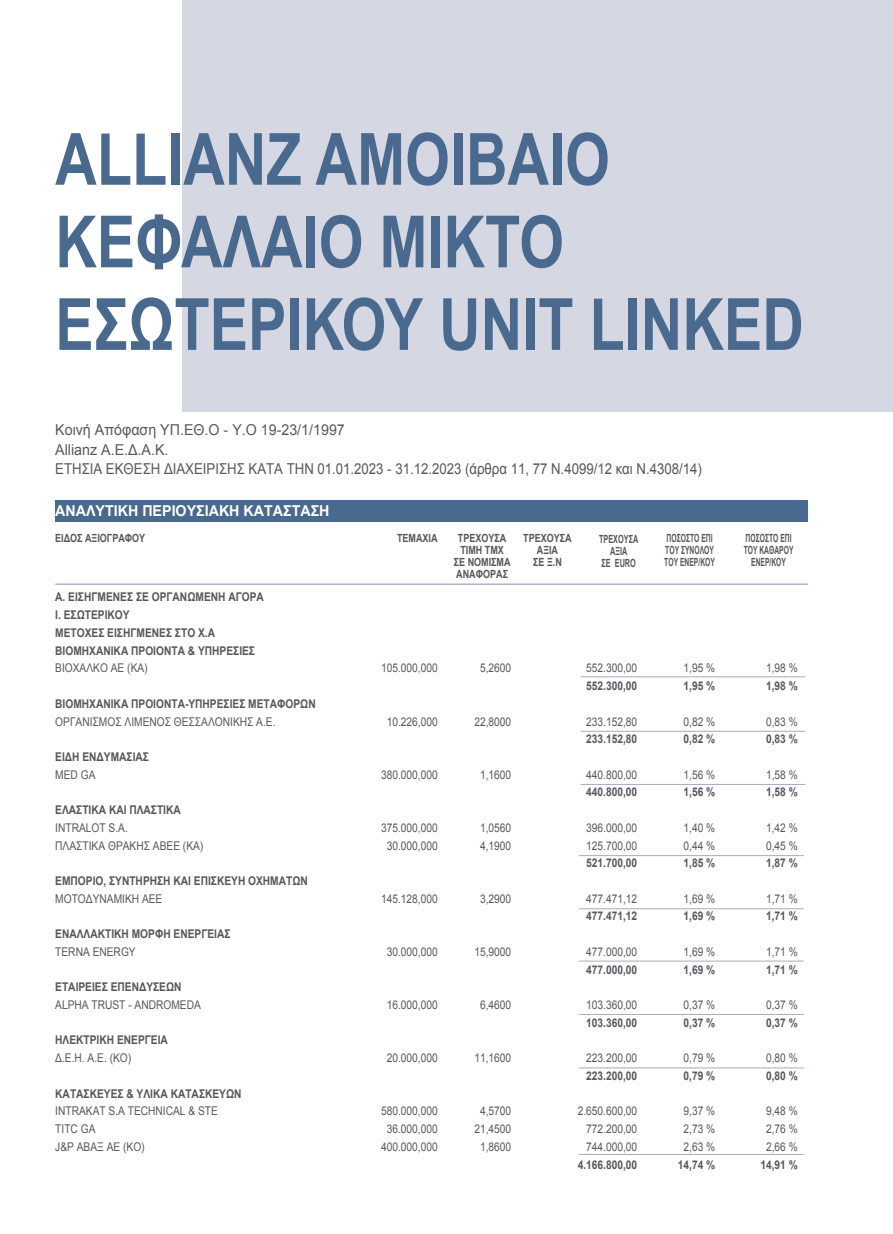
<style>
.page{position:relative;width:893px;height:1234px;background:#fff}
.page>*{position:absolute;margin:0;border:0;box-sizing:border-box;transform-origin:0 0}
.t1{font:700 72px/82.5px "Arial";color:#496a8e;scale:.8 1}
.t2{font:15px/19.5px "Arial";color:#57585a;scale:.95 1}
.t3{font:700 15px "Arial";color:#fff;scale:.95 1}
.t4{font:12px "Arial";color:#57585a;scale:.85 1}
.t5{font:700 12px/18px "Arial";color:#57585a;scale:.85 1}
.t6{font:700 11.25px/12px "Arial";color:#57585a;text-align:center;scale:.8 1}
.t7{font:700 11.25px/12px "Arial";color:#57585a;scale:.6 1}
.t8{font:700 11.25px "Arial";color:#57585a;scale:.65 1}
</style>
<div class="page">
<div style="left:183px;top:0;width:710px;height:411px;background:#d5d7e2"></div>
<div style="left:55px;top:500px;width:753px;height:21px;background:#496a8e"></div>
<hr style="left:55px;top:583px;width:753px;height:1px;background:#8c96b1">
<hr style="left:580px;top:784px;width:225px;height:1px;background:#a5acc1">
<hr style="left:580px;top:730px;width:225px;height:1px;background:#a5acc1">
<hr style="left:580px;top:676px;width:225px;height:1px;background:#a5acc1">
<hr style="left:579px;top:855px;width:225px;height:1px;background:#a5acc1">
<hr style="left:579px;top:908px;width:225px;height:1px;background:#a5acc1">
<hr style="left:579px;top:960px;width:225px;height:1px;background:#a5acc1">
<hr style="left:579px;top:1013px;width:225px;height:1px;background:#a5acc1">
<hr style="left:579px;top:1067px;width:225px;height:1px;background:#a5acc1">
<hr style="left:579px;top:1153px;width:225px;height:1px;background:#a5acc1">
<p class="t1" style="left:55px;top:121px;width:937px">ALLIANZ AMOIBAIO<br>ΚΕΦΑΛΑΙΟ ΜΙΚΤΟ<br>ΕΣΩΤΕΡΙΚΟΥ UNIT LINKED</p>
<p class="t2" style="left:55px;top:420px;width:682px">Κοινή Απόφαση ΥΠ.ΕΘ.Ο - Υ.Ο 19-23/1/1997<br>Allianz Α.Ε.Δ.Α.Κ.<br>ΕΤΗΣΙΑ ΕΚΘΕΣΗ ΔΙΑΧΕΙΡΙΣΗΣ ΚΑΤΑ ΤΗΝ 01.01.2023 - 31.12.2023 (άρθρα 11, 77 Ν.4099/12 και Ν.4308/14)</p>
<p class="t3" style="left:55px;top:500px;width:290px">ΑΝΑΛΥΤΙΚΗ ΠΕΡΙΟΥΣΙΑΚΗ ΚΑΤΑΣΤΑΣΗ</p>
<p class="t6" style="left:55px;top:532px;width:114px">ΕΙΔΟΣ ΑΞΙΟΓΡΑΦΟΥ</p>
<p class="t6" style="left:397px;top:533px;width:52px">ΤΕΜΑΧΙΑ</p>
<p class="t6" style="left:454px;top:532px;width:72px">ΤΡΕΧΟΥΣΑ<br>ΤΙΜΗ ΤΜΧ<br>ΣΕ ΝΟΜΙΣΜΑ<br>ΑΝΑΦΟΡΑΣ</p>
<p class="t6" style="left:523px;top:532px;width:62px">ΤΡΕΧΟΥΣΑ<br>ΑΞΙΑ</p>
<p class="t6" style="left:533px;top:556px;width:37px">ΣΕ Ξ.Ν</p>
<p class="t8" style="left:599px;top:531px;width:62px">ΤΡΕΧΟΥΣΑ</p>
<p class="t8" style="left:610px;top:543px;width:28px">ΑΞΙΑ</p>
<p class="t8" style="left:601px;top:555px;width:55px">ΣΕ EURO</p>
<p class="t7" style="left:664px;top:532px;width:86px">ΠΟΣΟΣΤΟ ΕΠΙ<br>ΤΟΥ ΣΥΝΟΛΟΥ<br>ΤΟΥ ΕΝΕΡ/ΚΟΥ</p>
<p class="t7" style="left:744px;top:532px;width:85px;text-align:center">ΠΟΣΟΣΤΟ ΕΠΙ<br>ΤΟΥ ΚΑΘΑΡΟΥ<br>ΕΝΕΡ/ΚΟΥ</p>
<p class="t5" style="left:55px;top:587px;width:247px">Α. ΕΙΣΗΓΜΕΝΕΣ ΣΕ ΟΡΓΑΝΩΜΕΝΗ ΑΓΟΡΑ</p>
<p class="t5" style="left:55px;top:605px;width:89px">Ι. ΕΣΩΤΕΡΙΚΟΥ</p>
<p class="t5" style="left:55px;top:623px;width:237px">ΜΕΤΟΧΕΣ ΕΙΣΗΓΜΕΝΕΣ ΣΤΟ Χ.Α<br>ΒΙΟΜΗΧΑΝΙΚΑ ΠΡΟΙΟΝΤΑ &amp; ΥΠΗΡΕΣΙΕΣ</p>
<p class="t4" style="left:55px;top:660px;width:110px">ΒΙΟΧΑΛΚΟ ΑΕ (ΚΑ)</p>
<p class="t4" style="left:381px;top:660px;width:68px">105.000,000</p>
<p class="t4" style="left:480px;top:660px;width:38px">5,2600</p>
<p class="t4" style="left:586px;top:660px;width:62px">552.300,00</p>
<p class="t4" style="left:684px;top:660px;width:39px">1,95 %</p>
<p class="t4" style="left:766px;top:660px;width:39px">1,98 %</p>
<p class="t5" style="left:586px;top:677px;width:62px">552.300,00</p>
<p class="t5" style="left:684px;top:677px;width:39px">1,95 %</p>
<p class="t5" style="left:766px;top:677px;width:39px">1,98 %</p>
<p class="t5" style="left:55px;top:694px;width:308px">ΒΙΟΜΗΧΑΝΙΚΑ ΠΡΟΙΟΝΤΑ-ΥΠΗΡΕΣΙΕΣ ΜΕΤΑΦΟΡΩΝ</p>
<p class="t4" style="left:55px;top:713px;width:261px">ΟΡΓΑΝΙΣΜΟΣ ΛΙΜΕΝΟΣ ΘΕΣΣΑΛΟΝΙΚΗΣ Α.Ε.</p>
<p class="t4" style="left:387px;top:713px;width:62px">10.226,000</p>
<p class="t4" style="left:474px;top:713px;width:45px">22,8000</p>
<p class="t4" style="left:586px;top:713px;width:62px">233.152,80</p>
<p class="t4" style="left:684px;top:713px;width:39px">0,82 %</p>
<p class="t4" style="left:766px;top:713px;width:39px">0,83 %</p>
<p class="t5" style="left:586px;top:730px;width:62px">233.152,80</p>
<p class="t5" style="left:684px;top:730px;width:39px">0,82 %</p>
<p class="t5" style="left:766px;top:730px;width:39px">0,83 %</p>
<p class="t5" style="left:55px;top:748px;width:112px">ΕΙΔΗ ΕΝΔΥΜΑΣΙΑΣ</p>
<p class="t4" style="left:55px;top:766px;width:49px">MED GA</p>
<p class="t4" style="left:381px;top:766px;width:68px">380.000,000</p>
<p class="t4" style="left:480px;top:766px;width:38px">1,1600</p>
<p class="t4" style="left:586px;top:766px;width:62px">440.800,00</p>
<p class="t4" style="left:684px;top:766px;width:39px">1,56 %</p>
<p class="t4" style="left:766px;top:766px;width:39px">1,58 %</p>
<p class="t5" style="left:586px;top:783px;width:62px">440.800,00</p>
<p class="t5" style="left:684px;top:783px;width:39px">1,56 %</p>
<p class="t5" style="left:766px;top:783px;width:39px">1,58 %</p>
<p class="t5" style="left:55px;top:801px;width:149px">ΕΛΑΣΤΙΚΑ ΚΑΙ ΠΛΑΣΤΙΚΑ</p>
<p class="t4" style="left:55px;top:819px;width:87px">INTRALOT S.A.</p>
<p class="t4" style="left:381px;top:819px;width:68px">375.000,000</p>
<p class="t4" style="left:480px;top:819px;width:38px">1,0560</p>
<p class="t4" style="left:586px;top:819px;width:62px">396.000,00</p>
<p class="t4" style="left:684px;top:819px;width:39px">1,40 %</p>
<p class="t4" style="left:766px;top:819px;width:39px">1,42 %</p>
<p class="t4" style="left:55px;top:837px;width:176px">ΠΛΑΣΤΙΚΑ ΘΡΑΚΗΣ ΑΒΕΕ (ΚΑ)</p>
<p class="t4" style="left:387px;top:837px;width:62px">30.000,000</p>
<p class="t4" style="left:480px;top:837px;width:38px">4,1900</p>
<p class="t4" style="left:586px;top:837px;width:62px">125.700,00</p>
<p class="t4" style="left:684px;top:837px;width:39px">0,44 %</p>
<p class="t4" style="left:766px;top:837px;width:39px">0,45 %</p>
<p class="t5" style="left:586px;top:854px;width:62px">521.700,00</p>
<p class="t5" style="left:684px;top:854px;width:39px">1,85 %</p>
<p class="t5" style="left:766px;top:854px;width:39px">1,87 %</p>
<p class="t5" style="left:55px;top:871px;width:299px">ΕΜΠΟΡΙΟ, ΣΥΝΤΗΡΗΣΗ ΚΑΙ ΕΠΙΣΚΕΥΗ ΟΧΗΜΑΤΩΝ</p>
<p class="t4" style="left:55px;top:890px;width:128px">ΜΟΤΟΔΥΝΑΜΙΚΗ ΑΕΕ</p>
<p class="t4" style="left:381px;top:890px;width:68px">145.128,000</p>
<p class="t4" style="left:480px;top:890px;width:38px">3,2900</p>
<p class="t4" style="left:586px;top:890px;width:62px">477.471,12</p>
<p class="t4" style="left:684px;top:890px;width:39px">1,69 %</p>
<p class="t4" style="left:766px;top:890px;width:39px">1,71 %</p>
<p class="t5" style="left:586px;top:907px;width:62px">477.471,12</p>
<p class="t5" style="left:684px;top:907px;width:39px">1,69 %</p>
<p class="t5" style="left:766px;top:907px;width:39px">1,71 %</p>
<p class="t5" style="left:55px;top:925px;width:208px">ΕΝΑΛΛΑΚΤΙΚΗ ΜΟΡΦΗ ΕΝΕΡΓΕΙΑΣ</p>
<p class="t4" style="left:55px;top:943px;width:96px">TERNA ENERGY</p>
<p class="t4" style="left:387px;top:943px;width:62px">30.000,000</p>
<p class="t4" style="left:474px;top:943px;width:45px">15,9000</p>
<p class="t4" style="left:586px;top:943px;width:62px">477.000,00</p>
<p class="t4" style="left:684px;top:943px;width:39px">1,69 %</p>
<p class="t4" style="left:766px;top:943px;width:39px">1,71 %</p>
<p class="t5" style="left:586px;top:960px;width:62px">477.000,00</p>
<p class="t5" style="left:684px;top:960px;width:39px">1,69 %</p>
<p class="t5" style="left:766px;top:960px;width:39px">1,71 %</p>
<p class="t5" style="left:55px;top:978px;width:150px">ΕΤΑΙΡΕΙΕΣ ΕΠΕΝΔΥΣΕΩΝ</p>
<p class="t4" style="left:55px;top:996px;width:173px">ALPHA TRUST - ANDROMEDA</p>
<p class="t4" style="left:387px;top:996px;width:62px">16.000,000</p>
<p class="t4" style="left:480px;top:996px;width:38px">6,4600</p>
<p class="t4" style="left:586px;top:996px;width:62px">103.360,00</p>
<p class="t4" style="left:684px;top:996px;width:39px">0,37 %</p>
<p class="t4" style="left:766px;top:996px;width:39px">0,37 %</p>
<p class="t5" style="left:586px;top:1013px;width:62px">103.360,00</p>
<p class="t5" style="left:684px;top:1013px;width:39px">0,37 %</p>
<p class="t5" style="left:766px;top:1013px;width:39px">0,37 %</p>
<p class="t5" style="left:55px;top:1031px;width:134px">ΗΛΕΚΤΡΙΚΗ ΕΝΕΡΓΕΙΑ</p>
<p class="t4" style="left:55px;top:1049px;width:91px">Δ.Ε.Η. Α.Ε. (ΚΟ)</p>
<p class="t4" style="left:387px;top:1049px;width:62px">20.000,000</p>
<p class="t4" style="left:474px;top:1049px;width:45px">11,1600</p>
<p class="t4" style="left:586px;top:1049px;width:62px">223.200,00</p>
<p class="t4" style="left:684px;top:1049px;width:39px">0,79 %</p>
<p class="t4" style="left:766px;top:1049px;width:39px">0,80 %</p>
<p class="t5" style="left:586px;top:1066px;width:62px">223.200,00</p>
<p class="t5" style="left:684px;top:1066px;width:39px">0,79 %</p>
<p class="t5" style="left:766px;top:1066px;width:39px">0,80 %</p>
<p class="t5" style="left:55px;top:1084px;width:221px">ΚΑΤΑΣΚΕΥΕΣ &amp; ΥΛΙΚΑ ΚΑΤΑΣΚΕΥΩΝ</p>
<p class="t4" style="left:55px;top:1102px;width:193px">INTRAKAT S.A TECHNICAL &amp; STE</p>
<p class="t4" style="left:381px;top:1102px;width:68px">580.000,000</p>
<p class="t4" style="left:480px;top:1102px;width:38px">4,5700</p>
<p class="t4" style="left:578px;top:1102px;width:72px">2.650.600,00</p>
<p class="t4" style="left:684px;top:1102px;width:39px">9,37 %</p>
<p class="t4" style="left:766px;top:1102px;width:39px">9,48 %</p>
<p class="t4" style="left:55px;top:1120px;width:49px">TITC GA</p>
<p class="t4" style="left:387px;top:1120px;width:62px">36.000,000</p>
<p class="t4" style="left:474px;top:1120px;width:45px">21,4500</p>
<p class="t4" style="left:586px;top:1120px;width:62px">772.200,00</p>
<p class="t4" style="left:684px;top:1120px;width:39px">2,73 %</p>
<p class="t4" style="left:766px;top:1120px;width:39px">2,76 %</p>
<p class="t4" style="left:55px;top:1138px;width:107px">J&amp;P ΑΒΑΞ ΑΕ (ΚΟ)</p>
<p class="t4" style="left:381px;top:1138px;width:68px">400.000,000</p>
<p class="t4" style="left:480px;top:1138px;width:38px">1,8600</p>
<p class="t4" style="left:586px;top:1138px;width:62px">744.000,00</p>
<p class="t4" style="left:684px;top:1138px;width:39px">2,63 %</p>
<p class="t4" style="left:766px;top:1138px;width:39px">2,66 %</p>
<p class="t5" style="left:578px;top:1155px;width:72px">4.166.800,00</p>
<p class="t5" style="left:678px;top:1155px;width:46px">14,74 %</p>
<p class="t5" style="left:760px;top:1155px;width:46px">14,91 %</p>
</div>
